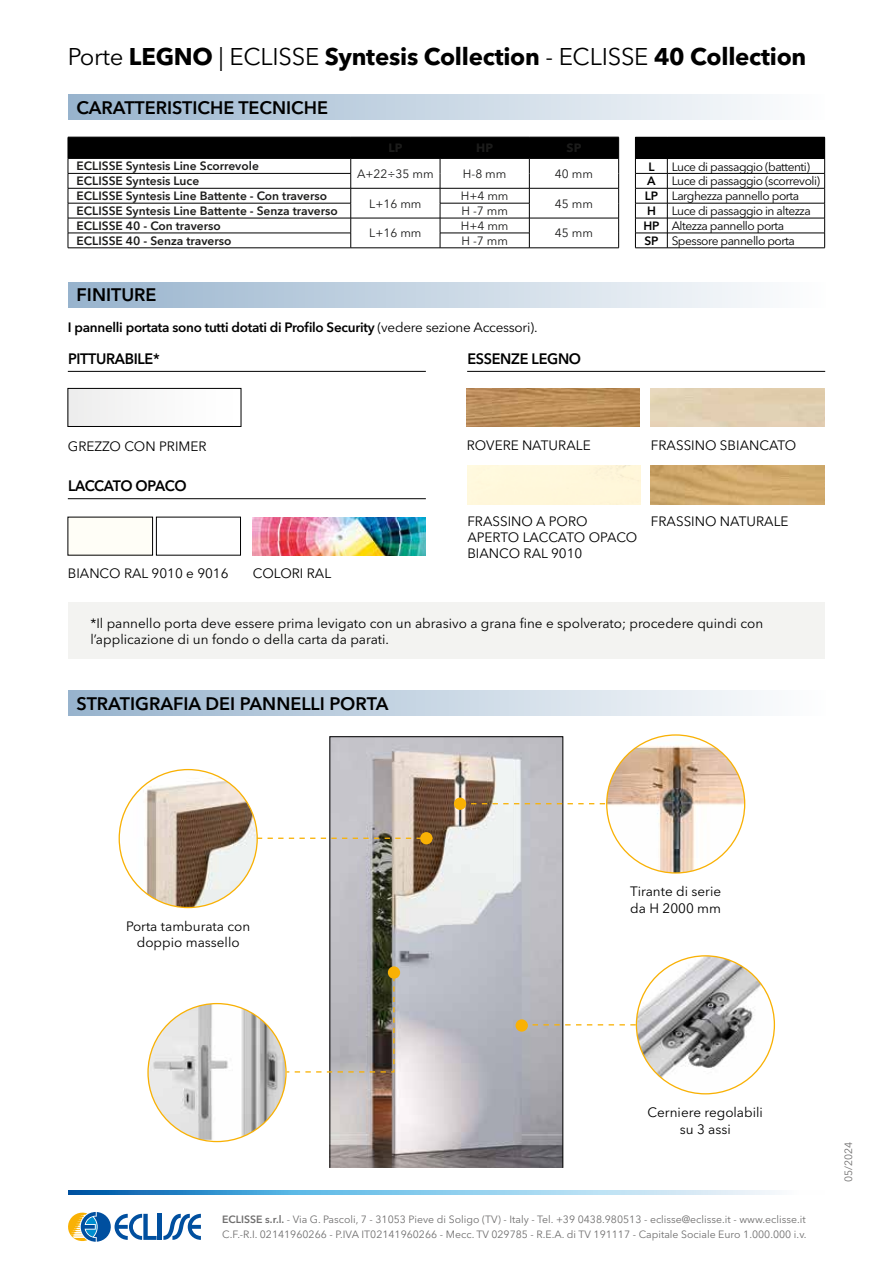
<style>
.page{position:relative;width:893px;height:1263px;background:#fff}
.page>*{position:absolute;margin:0;border:0;box-sizing:border-box;transform-origin:0 0}
.t1{font:700 24px "Avenir Next LT Pro";letter-spacing:-.01em;color:#000}
.t2{font:600 18px "Avenir Next LT Pro";color:#000}
.t3{font:600 15px "Avenir Next LT Pro";letter-spacing:-.02em;color:#000;scale:.96 1}
.t4{font:13.5px/16.2px "Avenir Next LT Pro";color:#000}
.t5{font:600 13.5px "Avenir Next LT Pro";letter-spacing:-.02em;color:#000}
.t6{font:600 12px/14.9px "Avenir Next LT Pro";color:#1c1c1b}
.t7{font:12px/14.9px "Avenir Next LT Pro";letter-spacing:-.04em;color:#000}
.t8{font:12px "Avenir Next LT Pro";color:#1c1c1b}
.t9{font:700 12px "Avenir Next LT Pro";color:#1c1c1b}
.t10{font:600 12px "Avenir Next LT Pro";color:#000}
.t11{font:10.5px/15px "Avenir Next LT Pro";color:#706f6f}
.s1{font-weight:400}
.s2{font-weight:600}
</style>
<div class="page">
<hr style="left:158px;top:1214px;width:4px;height:26px;background:#004f9f">
<svg style="left:163px;top:1214px;width:38px;height:26px"></svg>
<svg style="left:68px;top:1212px;width:89px;height:30px"></svg>
<svg style="left:68px;top:1191px;width:709px;height:4px;background:#7ebde2"></svg>
<img style="left:332px;top:739px;width:229px;height:427px">
<img style="left:149px;top:1003px;width:136px;height:137px">
<img style="left:467px;top:388px;width:173px;height:39px">
<img style="left:651px;top:466px;width:173px;height:38px">
<div style="left:68px;top:517px;width:85px;height:38px;background:#fffef7"></div>
<img style="left:253px;top:517px;width:173px;height:38px">
<img style="left:119px;top:769px;width:138px;height:138px;border-radius:69px">
<img style="left:607px;top:736px;width:138px;height:136px">
<img style="left:636px;top:956px;width:138px;height:138px;border-radius:69px">
<svg style="left:257px;top:838px;width:163px;height:1px"></svg>
<div style="left:420px;top:832px;width:12px;height:12px;background:#f9b104;border-radius:50%"></div>
<svg style="left:285px;top:977px;width:110px;height:96px"></svg>
<div style="left:388px;top:966px;width:12px;height:13px;background:#f9b104;border-radius:50%"></div>
<svg style="left:528px;top:1024px;width:108px;height:1px"></svg>
<div style="left:516px;top:1019px;width:12px;height:13px;background:#f9b104;border-radius:50%"></div>
<svg style="left:466px;top:803px;width:139px;height:1px"></svg>
<div style="left:454px;top:797px;width:12px;height:13px;background:#f9b104;border-radius:50%"></div>
<div style="left:156px;top:517px;width:85px;height:38px;border:1px solid #000"></div>
<div style="left:68px;top:388px;width:173px;height:38px;background:#f7f7f7"></div>
<div style="left:68px;top:388px;width:173px;height:39px;border:1px solid #000"></div>
<div style="left:68px;top:602px;width:757px;height:57px;background:#f3f3f1"></div>
<div style="left:69px;top:94px;width:756px;height:26px;background:linear-gradient(to right,#97b3cd,#fdfefe)"></div>
<div style="left:68px;top:282px;width:757px;height:25px;background:linear-gradient(to right,#97b3cd,#fdfefe)"></div>
<hr style="left:467px;top:371px;width:358px;height:1px;background:#000">
<hr style="left:68px;top:371px;width:358px;height:1px;background:#000">
<hr style="left:68px;top:498px;width:358px;height:1px;background:#000">
<div style="left:68px;top:690px;width:757px;height:26px;background:linear-gradient(to right,#97b3cd,#fdfefe)"></div>
<hr style="left:440px;top:248px;width:89px;height:1px;background:#000">
<hr style="left:68px;top:248px;width:283px;height:1px;background:#000">
<hr style="left:351px;top:248px;width:89px;height:1px;background:#000">
<svg style="left:68px;top:137px;width:551px;height:111px"></svg>
<hr style="left:529px;top:248px;width:90px;height:1px;background:#000">
<div style="left:635px;top:137px;width:190px;height:22px;background:#000"></div>
<hr style="left:667px;top:173px;width:158px;height:1px;background:#000">
<hr style="left:667px;top:188px;width:158px;height:1px;background:#000">
<hr style="left:667px;top:203px;width:158px;height:1px;background:#000">
<hr style="left:667px;top:218px;width:158px;height:1px;background:#000">
<hr style="left:667px;top:233px;width:158px;height:1px;background:#000">
<hr style="left:667px;top:248px;width:158px;height:1px;background:#000">
<hr style="left:635px;top:173px;width:32px;height:1px;background:#000">
<hr style="left:635px;top:188px;width:32px;height:1px;background:#000">
<hr style="left:635px;top:203px;width:32px;height:1px;background:#000">
<hr style="left:635px;top:218px;width:32px;height:1px;background:#000">
<hr style="left:635px;top:233px;width:32px;height:1px;background:#000">
<hr style="left:635px;top:248px;width:32px;height:1px;background:#000">
<svg style="left:667px;top:159px;width:1px;height:89px"></svg>
<svg style="left:635px;top:159px;width:1px;height:89px"></svg>
<svg style="left:824px;top:159px;width:1px;height:89px"></svg>
<h1 class="t1" style="left:68px;top:47px;width:740px"><span class="s1">Porte</span> LEGNO <span class="s1">| ECLISSE</span> Syntesis Collection <span class="s1">- ECLISSE</span> 40 Collection</h1>
<h2 class="t2" style="left:76px;top:100px;width:253px">CARATTERISTICHE TECNICHE</h2>
<p class="t9" style="left:388px;top:143px;width:15px">LP</p>
<p class="t9" style="left:476px;top:143px;width:18px">HP</p>
<p class="t9" style="left:567px;top:143px;width:16px">SP</p>
<p class="t6" style="left:77px;top:160px;width:184px">ECLISSE Syntesis Line Scorrevole</p>
<p class="t8" style="left:357px;top:169px;width:78px">A+22÷35 mm</p>
<p class="t8" style="left:463px;top:169px;width:45px">H-8 mm</p>
<p class="t8" style="left:555px;top:169px;width:40px">40 mm</p>
<p class="t6" style="left:77px;top:175px;width:252px">ECLISSE Syntesis Luce<br>ECLISSE Syntesis Line Battente - Con traverso</p>
<p class="t8" style="left:461px;top:191px;width:49px">H+4 mm</p>
<p class="t8" style="left:369px;top:198px;width:54px">L+16 mm</p>
<p class="t8" style="left:555px;top:198px;width:40px">45 mm</p>
<p class="t6" style="left:77px;top:205px;width:263px">ECLISSE Syntesis Line Battente - Senza traverso</p>
<p class="t8" style="left:461px;top:206px;width:48px">H -7 mm</p>
<p class="t6" style="left:77px;top:219px;width:146px">ECLISSE 40 - Con traverso</p>
<p class="t8" style="left:369px;top:228px;width:54px">L+16 mm</p>
<p class="t8" style="left:461px;top:221px;width:49px">H+4 mm</p>
<p class="t8" style="left:555px;top:228px;width:40px">45 mm</p>
<p class="t6" style="left:77px;top:234px;width:156px">ECLISSE 40 - Senza traverso</p>
<p class="t8" style="left:461px;top:236px;width:48px">H -7 mm</p>
<h2 class="t2" style="left:77px;top:287px;width:81px">FINITURE</h2>
<p class="t5" style="left:68px;top:322px;width:471px">I pannelli portata sono tutti dotati di Profilo Security <span class="s1">(vedere sezione Accessori).</span></p>
<p class="t3" style="left:68px;top:352px;width:97px">PITTURABILE*</p>
<p class="t3" style="left:467px;top:352px;width:120px">ESSENZE LEGNO</p>
<p class="t10" style="left:648px;top:161px;width:8px">L</p>
<p class="t7" style="left:672px;top:160px;width:140px">Luce di passaggio (battenti)</p>
<p class="t10" style="left:647px;top:176px;width:10px">A</p>
<p class="t7" style="left:645px;top:175px;width:177px;text-indent:27px">Luce di passaggio (scorrevoli)<br><span class="s2">LP</span> Larghezza pannello porta<br><span class="s2">H</span></p>
<p class="t7" style="left:643px;top:205px;width:169px;text-indent:28px">Luce di passaggio in altezza<br><span class="s2">HP</span> Altezza pannello porta<br><span class="s2">SP</span> Spessore pannello porta</p>
<p class="t4" style="left:68px;top:439px;width:140px">GREZZO CON PRIMER</p>
<p class="t3" style="left:68px;top:480px;width:125px">LACCATO OPACO</p>
<p class="t4" style="left:68px;top:566px;width:162px">BIANCO RAL 9010 e 9016</p>
<p class="t4" style="left:253px;top:567px;width:80px">COLORI RAL</p>
<p class="t4" style="left:467px;top:438px;width:125px">ROVERE NATURALE</p>
<p class="t4" style="left:651px;top:438px;width:147px">FRASSINO SBIANCATO</p>
<p class="t4" style="left:467px;top:514px;width:172px">FRASSINO A PORO<br>APERTO LACCATO OPACO<br>BIANCO RAL 9010</p>
<p class="t4" style="left:651px;top:514px;width:139px">FRASSINO NATURALE</p>
<p class="t4" style="left:90px;top:616px;width:674px">*Il pannello porta deve essere prima levigato con un abrasivo a grana fine e spolverato; procedere quindi con l’applicazione di un fondo o della carta da parati.</p>
<h2 class="t2" style="left:77px;top:696px;width:313px">STRATIGRAFIA DEI PANNELLI PORTA</h2>
<p class="t4" style="left:126px;top:919px;width:125px;text-align:center">Porta tamburata con doppio massello</p>
<p class="t4" style="left:630px;top:885px;width:93px">Tirante di serie da H 2000 mm</p>
<p class="t4" style="left:648px;top:1106px;width:117px;text-align:center">Cerniere regolabili su 3 assi</p>
<p class="t11" style="left:222px;top:1213px;width:586px"><span class="s2">ECLISSE s.r.l.</span> - Via G. Pascoli, 7 - 31053 Pieve di Soligo (TV) - Italy - Tel. +39 0438.980513 - eclisse@eclisse.it - www.eclisse.it<br>C.F.-R.I. 02141960266 - P.IVA IT02141960266 - Mecc. TV 029785 - R.E.A. di TV 191117 - Capitale Sociale Euro 1.000.000 i.v.</p>
<p class="t11" style="left:842px;top:1182px;width:42px;rotate:-90deg">05/2024</p>
</div>
